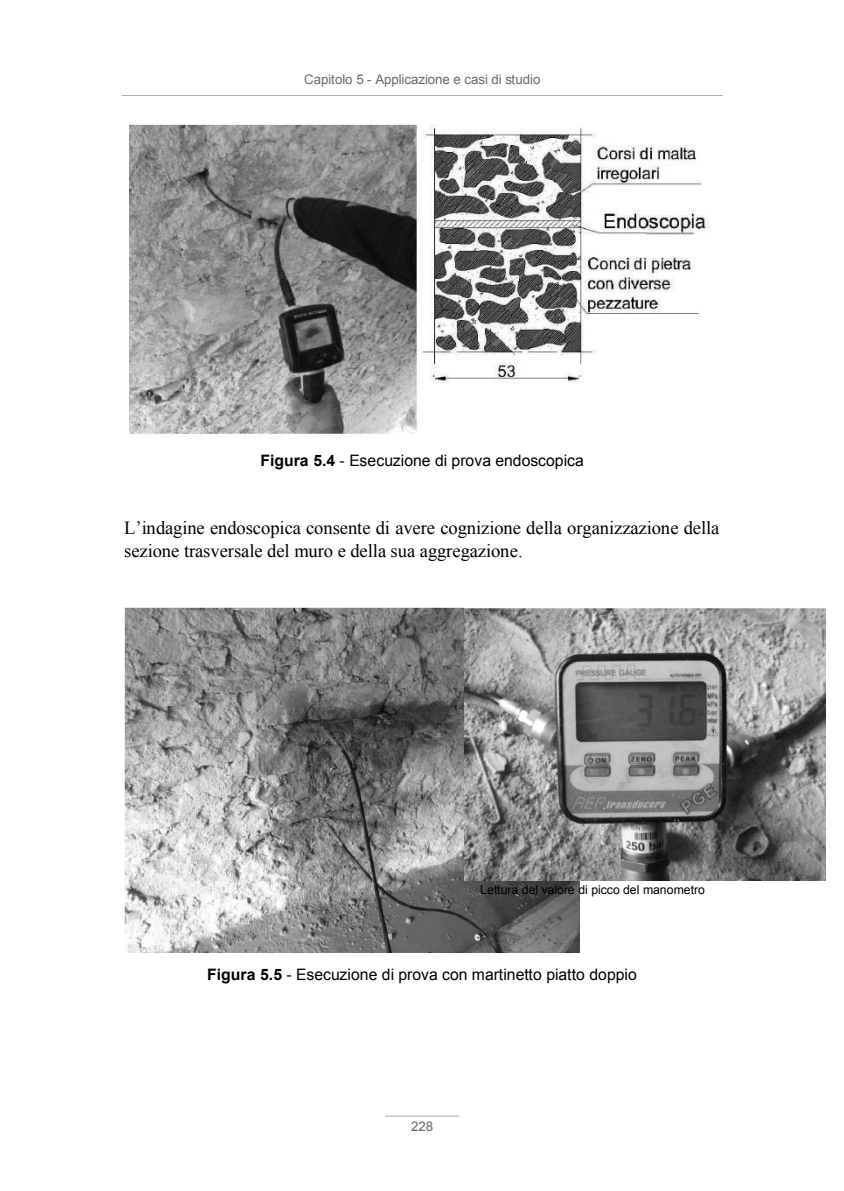
<style>
.page{position:relative;width:844px;height:1191px;background:#fff}
.page>*{position:absolute;margin:0;border:0;box-sizing:border-box;transform-origin:0 0}
.t1{font:18.55px/22.8px "Times New Roman";letter-spacing:-.01em;color:#000}
.t2{font:15.75px "Arial";color:#000}
.t3{font:13.3px "Arial";letter-spacing:-.005em;color:#6a6a6a}
.t4{font:13.3px "Arial";color:#b1b1b1}
.t5{font:12.25px "Arial";color:#000}
.s1{font-weight:700}
</style>
<div class="page">
<hr style="left:122px;top:95px;width:600px;height:1px;background:#b1b1b1">
<img style="left:130px;top:124px;width:580px;height:311px">
<img style="left:124px;top:608px;width:455px;height:344px">
<img style="left:465px;top:608px;width:360px;height:272px">
<p class="t3" style="left:304px;top:71px;width:237px">Capitolo 5 - Applicazione e casi di studio</p>
<p class="t2" style="left:260px;top:450px;width:325px"><span class="s1">Figura 5.4</span> - Esecuzione di prova endoscopica</p>
<p class="t1" style="left:124px;top:516px;width:596px">L’indagine endoscopica consente di avere cognizione della organizzazione della sezione trasversale del muro e della sua aggregazione.</p>
<p class="t5" style="left:480px;top:882px;width:226px">Lettura del valore di picco del manometro</p>
<p class="t2" style="left:207px;top:963px;width:431px"><span class="s1">Figura 5.5</span> - Esecuzione di prova con martinetto piatto doppio</p>
<p class="t4" style="left:385px;top:1100px;width:75px">__________</p>
<p class="t3" style="left:411px;top:1117px;width:24px">228</p>
</div>
